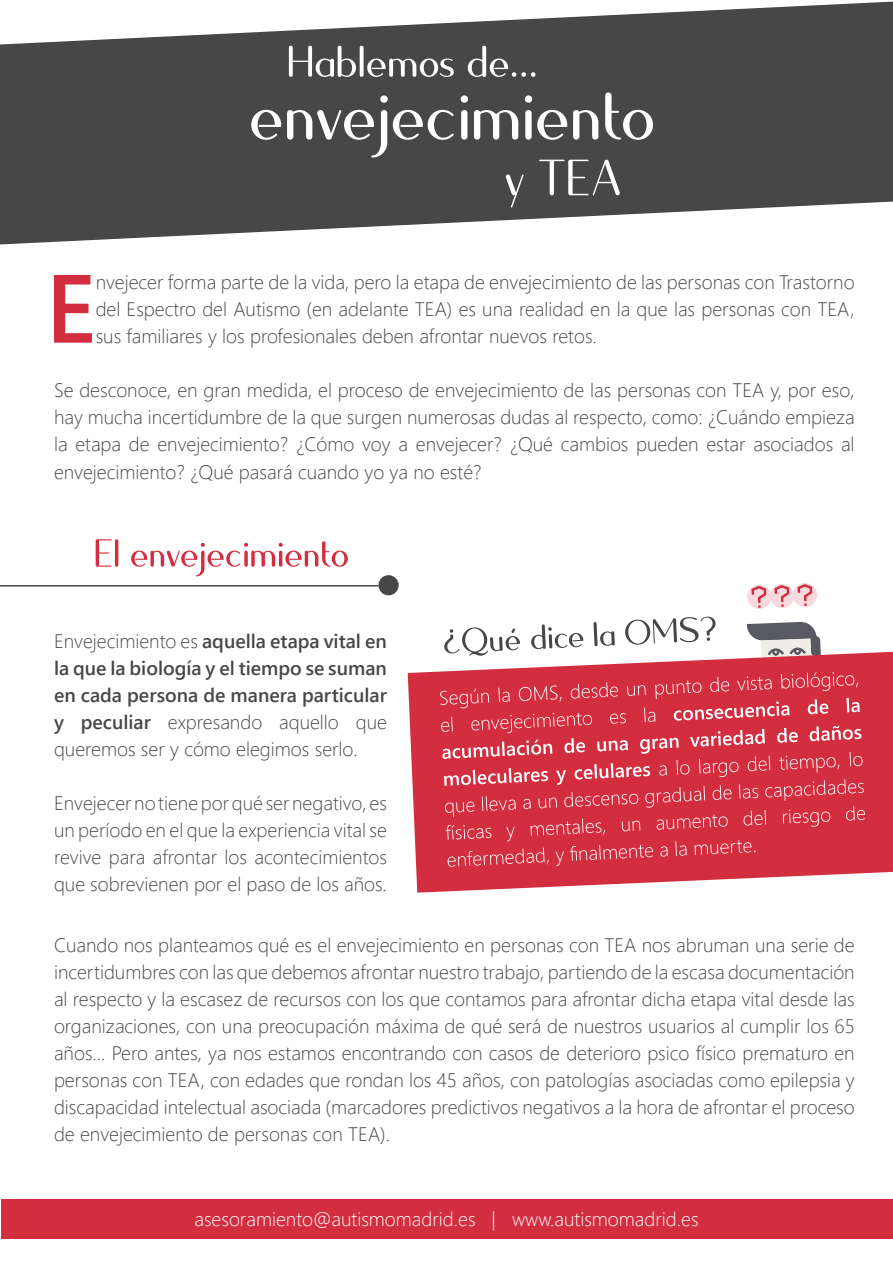
<style>
.page{position:relative;width:893px;height:1263px;background:#fff}
.page>*{position:absolute;margin:0;border:0;box-sizing:border-box;transform-origin:0 0}
.t1{font:600 96.6px "Segoe UI";color:#d32d40}
.t2{font:52.5px "Quesha";color:#d32d40}
.t3{font:300 19.5px/27px "Segoe UI";color:#484748;text-align:justify}
.t4{font:600 19.5px/27px "Segoe UI";color:#484748;text-align:justify}
.t5{font:300 19.5px "Segoe UI";color:#fff}
.s1{font-weight:300}
</style>
<div class="page">
<div style="left:1px;top:1199px;width:891px;height:40px;background:#d32d40"></div>
<svg style="left:746px;top:583px;width:75px;height:69px"></svg>
<svg style="left:0;top:2px;width:893px;height:242px;fill:#474748"></svg>
<svg style="left:289px;top:46px;width:246px;height:31px"></svg>
<svg style="left:251px;top:92px;width:402px;height:115px"></svg>
<svg style="left:408px;top:652px;width:485px;height:241px;fill:#d32d40"></svg>
<hr style="left:0;top:585px;width:378px;height:1px;background:#474748">
<div style="left:379px;top:576px;width:19px;height:19px;background:#484748;border-radius:50%"></div>
<div style="left:378px;top:575px;width:21px;height:20px;border:2px solid #474748;border-radius:50%"></div>
<svg style="left:440px;top:672px;width:425px;height:195px"></svg>
<svg style="left:444px;top:617px;width:272px;height:39px"></svg>
<h1 class="t1" style="left:46px;top:217px;width:52px">E</h1>
<p class="t3" style="left:96px;top:266px;width:761px">nvejecer forma parte de la vida, pero la etapa de envejecimiento de las personas con Trastorno del Espectro del Autismo (en adelante TEA) es una realidad en la que las personas con TEA, sus familiares y los profesionales deben afrontar nuevos retos.</p>
<p class="t3" style="left:54px;top:374px;width:802px;line-height:27.5px">Se desconoce, en gran medida, el proceso de envejecimiento de las personas con TEA y, por eso, hay mucha incertidumbre de la que surgen numerosas dudas al respecto, como: ¿Cuándo empieza la etapa de envejecimiento? ¿Cómo voy a envejecer? ¿Qué cambios pueden estar asociados al envejecimiento? ¿Qué pasará cuando yo ya no esté?</p>
<h2 class="t2" style="left:96px;top:531px;width:256px">El envejecimiento</h2>
<p class="t4" style="left:54px;top:626px;width:334px"><span class="s1">Envejecimiento es</span> aquella etapa vital en la que la biología y el tiempo se suman en cada persona de manera particular y peculiar <span class="s1">expresando aquello que queremos ser y cómo elegimos serlo.</span></p>
<p class="t3" style="left:54px;top:787px;width:334px">Envejecer no tiene por qué ser negativo, es un período en el que la experiencia vital se revive para afrontar los acontecimientos que sobrevienen por el paso de los años.</p>
<p class="t3" style="left:54px;top:929px;width:802px">Cuando nos planteamos qué es el envejecimiento en personas con TEA nos abruman una serie de incertidumbres con las que debemos afrontar nuestro trabajo, partiendo de la escasa documentación al respecto y la escasez de recursos con los que contamos para afrontar dicha etapa vital desde las organizaciones, con una preocupación máxima de qué será de nuestros usuarios al cumplir los 65 años… Pero antes, ya nos estamos encontrando con casos de deterioro psico físico prematuro en personas con TEA, con edades que rondan los 45 años, con patologías asociadas como epilepsia y discapacidad intelectual asociada (marcadores predictivos negativos a la hora de afrontar el proceso de envejecimiento de personas con TEA).</p>
<p class="t5" style="left:194px;top:1200px;width:506px">asesoramiento@autismomadrid.es | www.autismomadrid.es</p>
</div>
